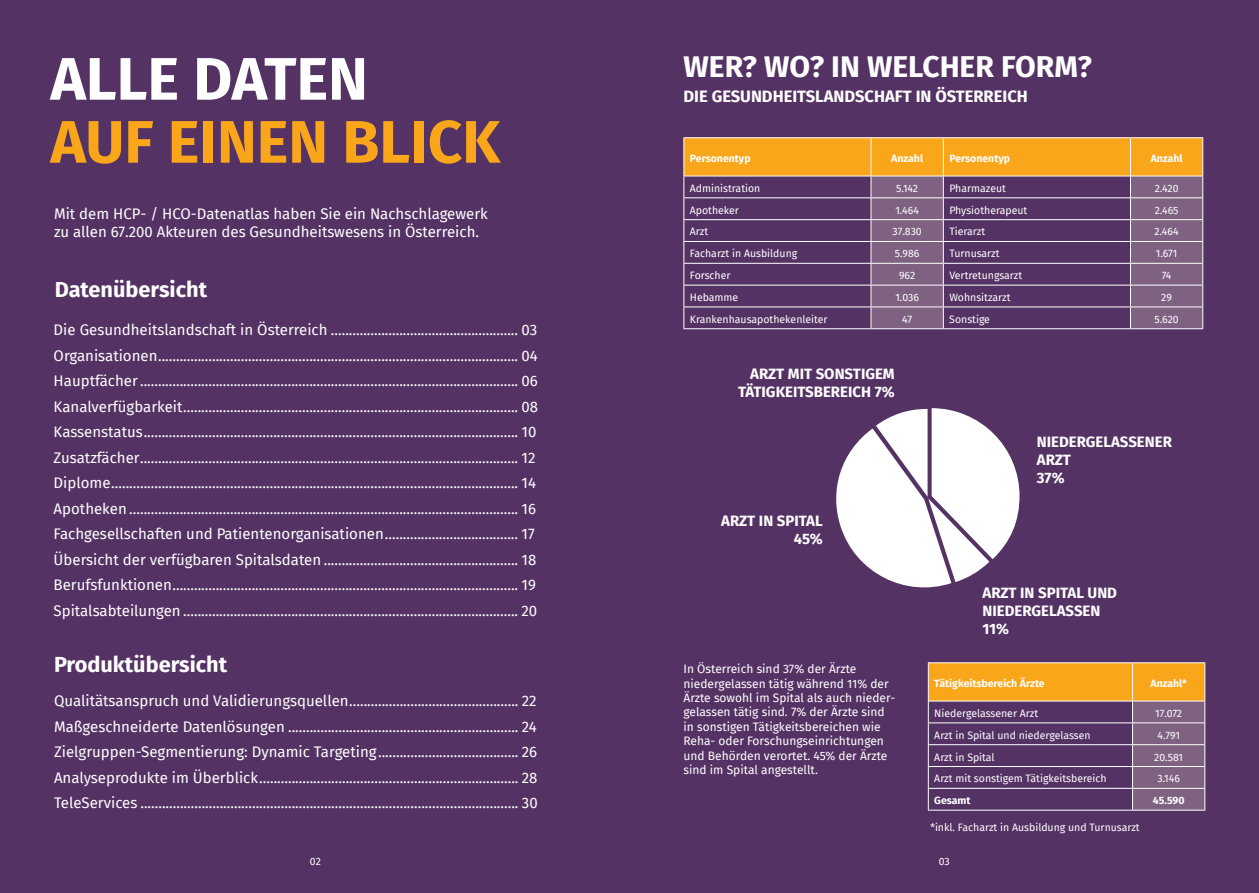
<style>
.page{position:relative;width:1259px;height:893px;background:#553264}
.page>*{position:absolute;margin:0;border:0;box-sizing:border-box;transform-origin:0 0}
.t1{font:700 60px "Fira Sans";color:#faa61a}
.t2{font:700 60px "Fira Sans";color:#fff}
.t3{font:700 30px "Fira Sans";color:#fff}
.t4{font:700 21.75px "Fira Sans";color:#fff}
.t5{font:700 16.5px "Fira Sans";color:#fff}
.t6{font:15px/25.5px "Fira Sans";color:#fff}
.t7{font:700 15px/18px "Fira Sans";color:#fff}
.t8{font:12px/14.4px "Fira Sans";color:#fff}
.t9{font:10.5px "Fira Sans";color:#fff}
.t10{font:700 10.5px "Fira Sans";color:#fff}
</style>
<div class="page">
<hr style="left:928px;top:662px;width:204px;height:1px;background:#fff">
<hr style="left:1132px;top:662px;width:73px;height:1px;background:#fff">
<hr style="left:928px;top:810px;width:204px;height:1px;background:#fff">
<svg style="left:928px;top:663px;width:277px;height:147px"></svg>
<hr style="left:1132px;top:810px;width:73px;height:1px;background:#fff">
<svg style="left:828px;top:408px;width:191px;height:190px"></svg>
<hr style="left:683px;top:137px;width:188px;height:1px;background:#fff">
<hr style="left:871px;top:137px;width:72px;height:1px;background:#fff">
<hr style="left:943px;top:137px;width:187px;height:1px;background:#fff">
<hr style="left:1130px;top:137px;width:73px;height:1px;background:#fff">
<svg style="left:683px;top:138px;width:520px;height:191px"></svg>
<hr style="left:943px;top:328px;width:187px;height:1px;background:#fff">
<hr style="left:1130px;top:328px;width:73px;height:1px;background:#fff">
<h1 class="t2" style="left:50px;top:28px;width:319px">ALLE DATEN</h1>
<h1 class="t1" style="left:50px;top:91px;width:451px">AUF EINEN BLICK</h1>
<p class="t6" style="left:54px;top:205px;width:435px;line-height:18px">Mit dem HCP- / HCO-Datenatlas haben Sie ein Nachschlagewerk zu allen 67.200 Akteuren des Gesundheitswesens in Österreich.</p>
<h3 class="t4" style="left:55px;top:271px;width:154px">Datenübersicht</h3>
<p class="t6" style="left:54px;top:317px;width:486px">Die Gesundheitslandschaft in Österreich .................................................... 03<br>Organisationen.................................................................................................... 04<br>Hauptfächer......................................................................................................... 06<br>Kanalverfügbarkeit............................................................................................. 08<br>Kassenstatus........................................................................................................ 10<br>Zusatzfächer......................................................................................................... 12<br>Diplome................................................................................................................. 14<br>Apotheken ............................................................................................................ 16<br>Fachgesellschaften und Patientenorganisationen..................................... 17<br>Übersicht der verfügbaren Spitalsdaten ...................................................... 18<br>Berufsfunktionen................................................................................................ 19<br>Spitalsabteilungen ............................................................................................. 20</p>
<h3 class="t4" style="left:54px;top:646px;width:175px">Produktübersicht</h3>
<p class="t6" style="left:54px;top:688px;width:485px;text-align:justify">Qualitätsanspruch und Validierungsquellen............................................... 22<br>Maßgeschneiderte Datenlösungen ................................................................ 24<br>Zielgruppen-Segmentierung: Dynamic Targeting....................................... 26<br>Analyseprodukte im Überblick........................................................................ 28<br>TeleServices ......................................................................................................... 30</p>
<p class="t9" style="left:310px;top:853px;width:12px">02</p>
<h2 class="t3" style="left:683px;top:41px;width:410px">WER? WO? IN WELCHER FORM?</h2>
<p class="t5" style="left:683px;top:83px;width:346px">DIE GESUNDHEITSLANDSCHAFT IN ÖSTERREICH</p>
<p class="t10" style="left:690px;top:149px;width:62px">Personentyp</p>
<p class="t10" style="left:891px;top:149px;width:33px">Anzahl</p>
<p class="t10" style="left:949px;top:149px;width:62px">Personentyp</p>
<p class="t10" style="left:1150px;top:149px;width:33px">Anzahl</p>
<p class="t9" style="left:690px;top:180px;width:72px">Administration</p>
<p class="t9" style="left:896px;top:180px;width:23px">5.142</p>
<p class="t9" style="left:949px;top:180px;width:58px">Pharmazeut</p>
<p class="t9" style="left:1154px;top:180px;width:25px">2.420</p>
<p class="t9" style="left:690px;top:202px;width:51px">Apotheker</p>
<p class="t9" style="left:895px;top:202px;width:25px">1.464</p>
<p class="t9" style="left:949px;top:202px;width:79px">Physiotherapeut</p>
<p class="t9" style="left:1154px;top:202px;width:25px">2.465</p>
<p class="t9" style="left:690px;top:224px;width:20px">Arzt</p>
<p class="t9" style="left:892px;top:224px;width:31px">37.830</p>
<p class="t9" style="left:949px;top:224px;width:37px">Tierarzt</p>
<p class="t9" style="left:1154px;top:224px;width:26px">2.464</p>
<p class="t9" style="left:690px;top:246px;width:109px">Facharzt in Ausbildung</p>
<p class="t9" style="left:895px;top:246px;width:26px">5.986</p>
<p class="t9" style="left:949px;top:246px;width:52px">Turnusarzt</p>
<p class="t9" style="left:1156px;top:246px;width:23px">1.671</p>
<p class="t9" style="left:690px;top:268px;width:42px">Forscher</p>
<p class="t9" style="left:899px;top:268px;width:18px">962</p>
<p class="t9" style="left:949px;top:268px;width:74px">Vertretungsarzt</p>
<p class="t9" style="left:1161px;top:268px;width:11px">74</p>
<p class="t9" style="left:690px;top:289px;width:50px">Hebamme</p>
<p class="t9" style="left:895px;top:289px;width:25px">1.036</p>
<p class="t9" style="left:949px;top:289px;width:63px">Wohnsitzarzt</p>
<p class="t9" style="left:1161px;top:289px;width:12px">29</p>
<p class="t9" style="left:690px;top:311px;width:139px">Krankenhausapothekenleiter</p>
<p class="t9" style="left:902px;top:311px;width:11px">47</p>
<p class="t9" style="left:949px;top:311px;width:42px">Sonstige</p>
<p class="t9" style="left:1154px;top:311px;width:26px">5.620</p>
<p class="t7" style="left:738px;top:364px;width:158px;text-align:right">ARZT MIT SONSTIGEM<br>TÄTIGKEITSBEREICH 7%</p>
<p class="t7" style="left:721px;top:511px;width:103px;text-align:right">ARZT IN SPITAL<br>45%</p>
<p class="t8" style="left:683px;top:662px;width:213px">In Österreich sind 37% der Ärzte niedergelassen tätig während 11% der Ärzte sowohl im Spital als auch nieder&shy;gelassen tätig sind. 7% der Ärzte sind in sonstigen Tätigkeitsbereichen wie Reha- oder Forschungseinrichtungen und Behörden verortet. 45% der Ärzte sind im Spital angestellt.</p>
<p class="t7" style="left:1037px;top:432px;width:137px">NIEDERGELASSENER<br>ARZT<br>37%</p>
<p class="t7" style="left:982px;top:583px;width:136px">ARZT IN SPITAL UND<br>NIEDERGELASSEN<br>11%</p>
<p class="t10" style="left:934px;top:674px;width:112px">Tätigkeitsbereich Ärzte</p>
<p class="t10" style="left:1150px;top:674px;width:38px">Anzahl*</p>
<p class="t9" style="left:934px;top:705px;width:105px">Niedergelassener Arzt</p>
<p class="t9" style="left:1155px;top:705px;width:28px">17.072</p>
<p class="t9" style="left:934px;top:727px;width:158px">Arzt in Spital und niedergelassen</p>
<p class="t9" style="left:1157px;top:727px;width:24px">4.791</p>
<p class="t9" style="left:934px;top:749px;width:62px">Arzt in Spital</p>
<p class="t9" style="left:1154px;top:749px;width:30px">20.581</p>
<p class="t9" style="left:934px;top:771px;width:174px">Arzt mit sonstigem Tätigkeitsbereich</p>
<p class="t9" style="left:1157px;top:771px;width:24px">3.146</p>
<p class="t10" style="left:934px;top:792px;width:38px">Gesamt</p>
<p class="t10" style="left:1153px;top:792px;width:33px">45.590</p>
<p class="t9" style="left:930px;top:819px;width:211px">*inkl. Facharzt in Ausbildung und Turnusarzt</p>
<p class="t9" style="left:938px;top:853px;width:12px">03</p>
</div>
